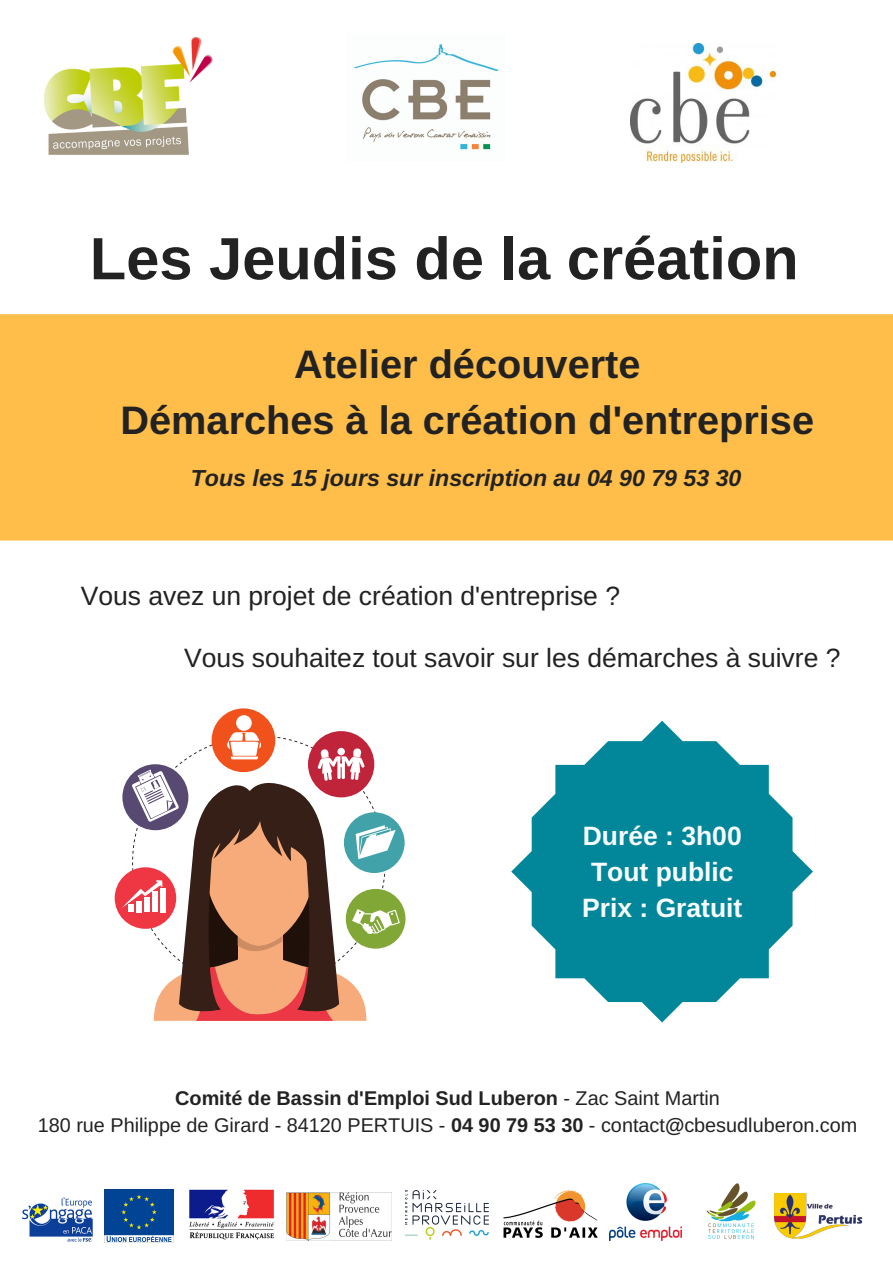
<style>
.page{position:relative;width:893px;height:1263px;background:#fff}
.page>*{position:absolute;margin:0;border:0;box-sizing:border-box;transform-origin:0 0}
.t1{font:700 59.55px "Arimo";color:#222}
.t2{font:700 39.75px/55.2px "Arimo";color:#222;text-align:center}
.t3{font:26.55px "Arimo";color:#222}
.t4{font:700 26.55px/36px "Arimo";color:#f9fcff;text-align:center}
.t5{font:italic 700 23.25px "Arimo";color:#222}
.t6{font:19.8px/27px "Arimo";color:#222;text-align:center}
.s1{font-weight:700}
</style>
<div class="page">
<div style="left:0;top:314px;width:893px;height:226px;background:#ffbd4a"></div>
<img style="left:43px;top:37px;width:170px;height:118px">
<img style="left:353px;top:44px;width:146px;height:106px">
<img style="left:631px;top:44px;width:145px;height:118px">
<svg style="left:511px;top:721px;width:302px;height:301px;fill:#018799"></svg>
<img style="left:22px;top:1197px;width:71px;height:45px">
<img style="left:105px;top:1189px;width:68px;height:53px">
<img style="left:189px;top:1189px;width:85px;height:51px">
<img style="left:286px;top:1192px;width:106px;height:49px">
<img style="left:405px;top:1190px;width:84px;height:50px">
<img style="left:503px;top:1190px;width:95px;height:47px">
<img style="left:609px;top:1183px;width:72px;height:58px">
<img style="left:706px;top:1183px;width:50px;height:56px">
<img style="left:775px;top:1194px;width:88px;height:45px">
<div style="left:212px;top:708px;width:63px;height:64px;background:#f1511b;border-radius:50%"></div>
<div style="left:115px;top:867px;width:61px;height:62px;background:#ef3643;border-radius:50%"></div>
<div style="left:346px;top:889px;width:59px;height:60px;background:#81a737;border-radius:50%"></div>
<svg style="left:344px;top:812px;width:61px;height:61px"></svg>
<div style="left:236px;top:715px;width:16px;height:16px;background:#fff;border-radius:50%"></div>
<svg style="left:122px;top:732px;width:278px;height:289px"></svg>
<h1 class="t1" style="left:90px;top:225px;width:710px">Les Jeudis de la création</h1>
<h2 class="t2" style="left:121px;top:337px;width:695px">Atelier découverte<br>Démarches à la création d'entreprise</h2>
<p class="t5" style="left:191px;top:465px;width:552px">Tous les 15 jours sur inscription au 04 90 79 53 30</p>
<h3 class="t3" style="left:81px;top:581px;width:541px">Vous avez un projet de création d'entreprise ?</h3>
<h3 class="t3" style="left:184px;top:643px;width:658px">Vous souhaitez tout savoir sur les démarches à suivre ?</h3>
<h3 class="t4" style="left:582px;top:817px;width:162px">Durée : 3h00<br>Tout public<br>Prix : Gratuit</h3>
<p class="t6" style="left:38px;top:1084px;width:821px"><span class="s1">Comité de Bassin d'Emploi Sud Luberon</span> - Zac Saint Martin<br>180 rue Philippe de Girard - 84120 PERTUIS - <span class="s1">04 90 79 53 30</span> - contact<span class="s1">@</span>cbesudluberon.com</p>
</div>
